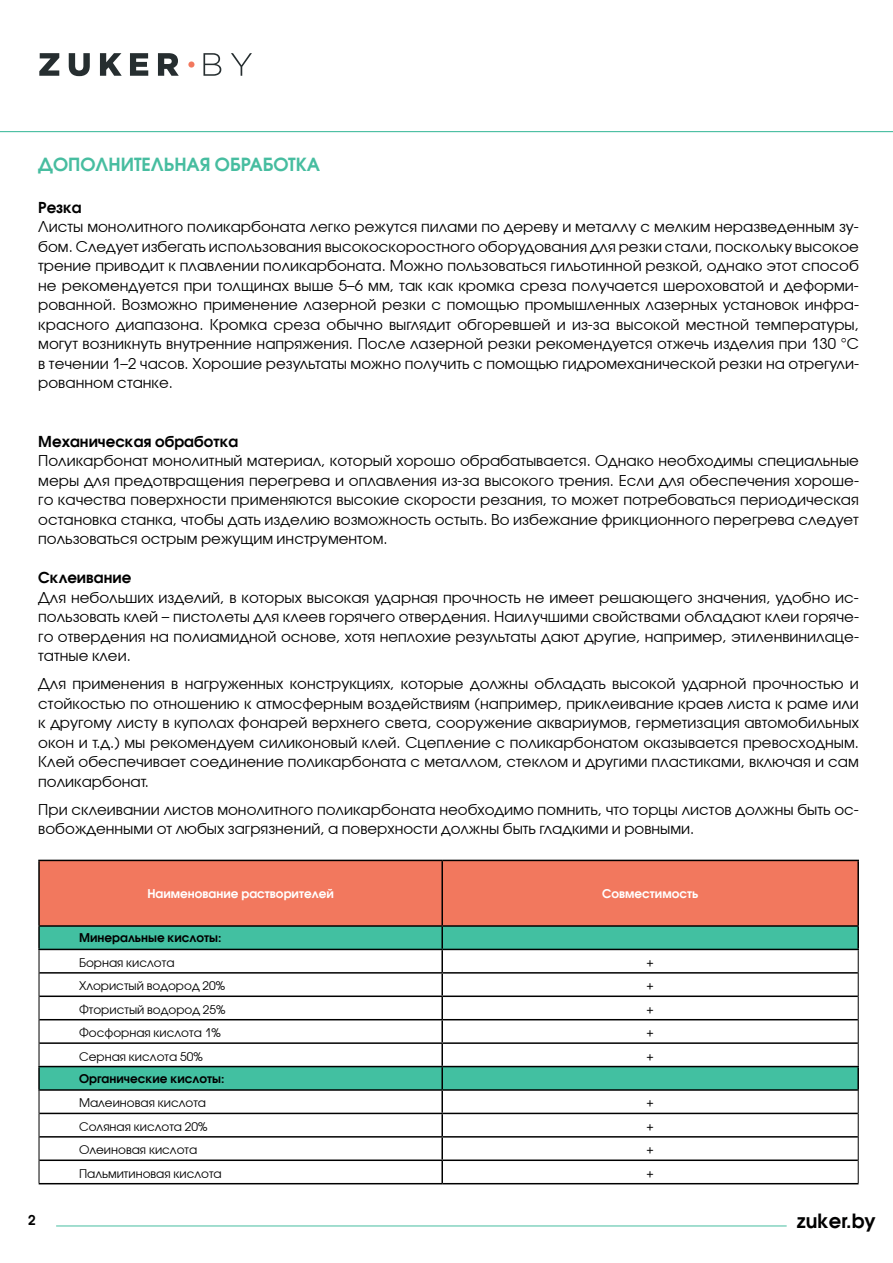
<style>
.page{position:relative;width:893px;height:1263px;background:#fff}
.page>*{position:absolute;margin:0;border:0;box-sizing:border-box;transform-origin:0 0}
.t1{font:600 19.5px "Avant Garde Gothic C";color:#000101}
.t2{font:600 18px "Avant Garde Gothic C";color:#47bda0}
.t3{font:15px/19.5px "Avant Garde Gothic C";color:#000;text-align:justify}
.t4{font:600 15px "Avant Garde Gothic C";color:#000}
.t5{font:600 13.5px "Avant Garde Gothic C";color:#000}
.t6{font:12px "Avant Garde Gothic C";color:#000}
.t7{font:600 12px "Avant Garde Gothic C";color:#000}
.t8{font:600 12px "Avant Garde Gothic C";color:#fff}
</style>
<div class="page">
<hr style="left:0;top:131px;width:893px;height:1px;background:#47bda0">
<hr style="left:56px;top:1225px;width:731px;height:1px;background:#47bda0">
<svg style="left:39px;top:53px;width:20px;height:23px"></svg>
<svg style="left:69px;top:53px;width:21px;height:23px"></svg>
<svg style="left:100px;top:53px;width:22px;height:23px"></svg>
<svg style="left:130px;top:53px;width:18px;height:23px"></svg>
<svg style="left:158px;top:53px;width:21px;height:23px"></svg>
<svg style="left:203px;top:53px;width:18px;height:23px"></svg>
<svg style="left:231px;top:53px;width:21px;height:23px"></svg>
<div style="left:188px;top:61px;width:6px;height:7px;background:#f2785e;border-radius:50%"></div>
<div style="left:40px;top:861px;width:817px;height:64px;background:#f2785e"></div>
<svg style="left:40px;top:927px;width:818px;height:162px"></svg>
<hr style="left:441px;top:950px;width:2px;height:22px;background:#000">
<hr style="left:39px;top:972px;width:403px;height:1px;background:#000">
<hr style="left:442px;top:972px;width:416px;height:1px;background:#000">
<hr style="left:441px;top:973px;width:2px;height:22px;background:#000">
<hr style="left:39px;top:995px;width:403px;height:2px;background:#000">
<hr style="left:442px;top:995px;width:416px;height:2px;background:#000">
<hr style="left:441px;top:997px;width:2px;height:22px;background:#000">
<hr style="left:39px;top:1019px;width:403px;height:1px;background:#000">
<hr style="left:442px;top:1019px;width:416px;height:1px;background:#000">
<hr style="left:441px;top:1020px;width:2px;height:22px;background:#000">
<hr style="left:39px;top:1042px;width:403px;height:2px;background:#000">
<hr style="left:442px;top:1042px;width:416px;height:2px;background:#000">
<hr style="left:441px;top:1044px;width:2px;height:22px;background:#000">
<hr style="left:441px;top:1091px;width:2px;height:22px;background:#000">
<hr style="left:39px;top:1113px;width:403px;height:1px;background:#000">
<hr style="left:442px;top:1113px;width:416px;height:1px;background:#000">
<hr style="left:441px;top:1114px;width:2px;height:22px;background:#000">
<hr style="left:39px;top:1136px;width:403px;height:1px;background:#000">
<hr style="left:442px;top:1136px;width:416px;height:1px;background:#000">
<hr style="left:441px;top:1137px;width:2px;height:22px;background:#000">
<hr style="left:441px;top:1161px;width:2px;height:22px;background:#000">
<svg style="left:39px;top:950px;width:1px;height:116px"></svg>
<svg style="left:858px;top:950px;width:1px;height:116px"></svg>
<hr style="left:39px;top:1159px;width:403px;height:2px;background:#000">
<hr style="left:442px;top:1159px;width:416px;height:2px;background:#000">
<svg style="left:39px;top:1091px;width:1px;height:92px"></svg>
<svg style="left:858px;top:1091px;width:1px;height:92px"></svg>
<hr style="left:38px;top:860px;width:404px;height:1px;background:#000">
<hr style="left:38px;top:861px;width:2px;height:64px;background:#000">
<hr style="left:442px;top:860px;width:417px;height:1px;background:#000">
<hr style="left:441px;top:861px;width:2px;height:64px;background:#000">
<hr style="left:857px;top:861px;width:2px;height:64px;background:#000">
<hr style="left:38px;top:925px;width:404px;height:2px;background:#000">
<hr style="left:38px;top:927px;width:2px;height:22px;background:#000">
<hr style="left:442px;top:925px;width:417px;height:2px;background:#000">
<hr style="left:441px;top:927px;width:2px;height:22px;background:#000">
<hr style="left:857px;top:927px;width:2px;height:22px;background:#000">
<hr style="left:38px;top:949px;width:404px;height:1px;background:#000">
<hr style="left:442px;top:949px;width:417px;height:1px;background:#000">
<hr style="left:38px;top:1066px;width:404px;height:1px;background:#000">
<hr style="left:38px;top:1067px;width:2px;height:22px;background:#000">
<hr style="left:442px;top:1066px;width:417px;height:1px;background:#000">
<hr style="left:441px;top:1067px;width:2px;height:22px;background:#000">
<hr style="left:857px;top:1067px;width:2px;height:22px;background:#000">
<hr style="left:38px;top:1089px;width:404px;height:2px;background:#000">
<hr style="left:442px;top:1089px;width:417px;height:2px;background:#000">
<hr style="left:39px;top:1183px;width:403px;height:1px;background:#000">
<hr style="left:442px;top:1183px;width:417px;height:1px;background:#000">
<p class="t2" style="left:38px;top:154px;width:283px">ДОПОЛНИТЕЛЬНАЯ ОБРАБОТКА</p>
<p class="t4" style="left:38px;top:198px;width:45px">Резка</p>
<p class="t3" style="left:38px;top:217px;width:822px">Листы монолитного поликарбоната легко режутся пилами по дереву и металлу с мелким неразведенным зу&shy;бом. Следует избегать использования высокоскоростного оборудования для резки стали, поскольку высокое трение приводит к плавлении поликарбоната. Можно пользоваться гильотинной резкой, однако этот способ не рекомендуется при толщинах выше 5–6 мм, так как кромка среза получается шероховатой и деформи&shy;рованной. Возможно применение лазерной резки с помощью промышленных лазерных установок инфра&shy;красного диапазона. Кромка среза обычно выглядит обгоревшей и из-за высокой местной температуры, могут возникнуть внутренние напряжения. После лазерной резки рекомендуется отжечь изделия при 130 °С в течении 1–2 часов. Хорошие результаты можно получить с помощью гидромеханической резки на отрегули&shy;рованном станке.</p>
<p class="t4" style="left:38px;top:432px;width:201px">Механическая обработка</p>
<p class="t3" style="left:38px;top:451px;width:822px">Поликарбонат монолитный материал, который хорошо обрабатывается. Однако необходимы специальные меры для предотвращения перегрева и оплавления из-за высокого трения. Если для обеспечения хороше&shy;го качества поверхности применяются высокие скорости резания, то может потребоваться периодическая остановка станка, чтобы дать изделию возможность остыть. Во избежание фрикционного перегрева следует пользоваться острым режущим инструментом.</p>
<p class="t4" style="left:38px;top:568px;width:94px">Склеивание</p>
<p class="t3" style="left:38px;top:587px;width:822px">Для небольших изделий, в которых высокая ударная прочность не имеет решающего значения, удобно ис&shy;пользовать клей – пистолеты для клеев горячего отвердения. Наилучшими свойствами обладают клеи горяче&shy;го отвердения на полиамидной основе, хотя неплохие результаты дают другие, например, этиленвинилаце&shy;татные клеи.</p>
<p class="t3" style="left:38px;top:674px;width:822px">Для применения в нагруженных конструкциях, которые должны обладать высокой ударной прочностью и стойкостью по отношению к атмосферным воздействиям (например, приклеивание краев листа к раме или к другому листу в куполах фонарей верхнего света, сооружение аквариумов, герметизация автомобильных окон и т.д.) мы рекомендуем силиконовый клей. Сцепление с поликарбонатом оказывается превосходным.<br>Клей обеспечивает соединение поликарбоната с металлом, стеклом и другими пластиками, включая и сам поликарбонат.</p>
<p class="t3" style="left:38px;top:799px;width:822px">При склеивании листов монолитного поликарбоната необходимо помнить, что торцы листов должны быть ос&shy;вобожденными от любых загрязнений, а поверхности должны быть гладкими и ровными.</p>
<p class="t8" style="left:147px;top:886px;width:188px">Наименование растворителей</p>
<p class="t8" style="left:602px;top:886px;width:98px">Совместимость</p>
<p class="t7" style="left:79px;top:931px;width:144px">Минеральные кислоты:</p>
<p class="t6" style="left:79px;top:955px;width:97px">Борная кислота</p>
<p class="t6" style="left:647px;top:955px;width:9px">+</p>
<p class="t6" style="left:79px;top:979px;width:148px">Хлористый водород 20%</p>
<p class="t6" style="left:647px;top:979px;width:9px">+</p>
<p class="t6" style="left:79px;top:1002px;width:148px">Фтористый водород 25%</p>
<p class="t6" style="left:647px;top:1002px;width:9px">+</p>
<p class="t6" style="left:79px;top:1026px;width:143px">Фосфорная кислота 1%</p>
<p class="t6" style="left:647px;top:1026px;width:9px">+</p>
<p class="t6" style="left:79px;top:1049px;width:125px">Серная кислота 50%</p>
<p class="t6" style="left:647px;top:1049px;width:9px">+</p>
<p class="t7" style="left:79px;top:1071px;width:147px">Органические кислоты:</p>
<p class="t6" style="left:79px;top:1096px;width:129px">Малеиновая кислота</p>
<p class="t6" style="left:647px;top:1096px;width:9px">+</p>
<p class="t6" style="left:79px;top:1119px;width:130px">Соляная кислота 20%</p>
<p class="t6" style="left:647px;top:1119px;width:9px">+</p>
<p class="t6" style="left:79px;top:1143px;width:120px">Олеиновая кислота</p>
<p class="t6" style="left:647px;top:1143px;width:9px">+</p>
<p class="t6" style="left:79px;top:1166px;width:144px">Пальмитиновая кислота</p>
<p class="t6" style="left:647px;top:1166px;width:9px">+</p>
<p class="t5" style="left:28px;top:1212px;width:9px">2</p>
<h1 class="t1" style="left:797px;top:1208px;width:80px">zuker.by</h1>
</div>
